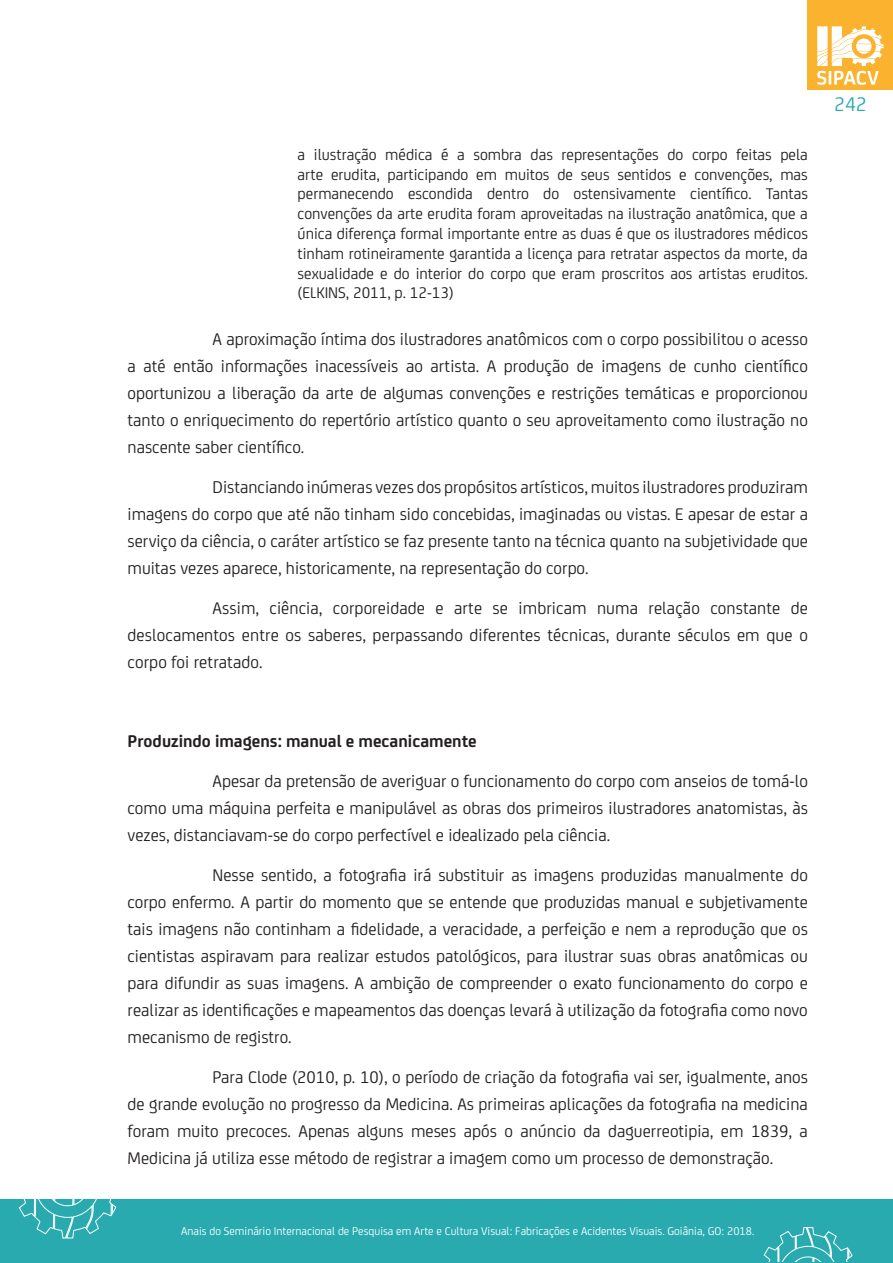
<style>
.page{position:relative;width:893px;height:1263px;background:#fff}
.page>*{position:absolute;margin:0;border:0;box-sizing:border-box;transform-origin:0 0}
.t1{font:21px "FS Joey";color:#28aaae}
.texto_corrido{font:18px/27px "FS Joey";color:#231f20;text-align:justify}
.texto_corrido-2{font:700 18px "FS Joey";color:#231f20}
.citações{font:16.5px/19.8px "FS Joey";color:#231f20;text-align:justify}
.t2{font:12px "FS Joey";color:#fff}
</style>
<div class="page">
<div style="left:808px;top:0;width:85px;height:89px;background:#fbb22e"></div>
<svg style="left:817px;top:26px;width:67px;height:59px"></svg>
<div style="left:0;top:1199px;width:893px;height:64px;background:#28aaae"></div>
<svg style="left:18px;top:1199px;width:99px;height:40px"></svg>
<svg style="left:763px;top:1227px;width:90px;height:35px"></svg>
<p class="citações" style="left:298px;top:143px;width:512px">a ilustração médica é a sombra das representações do corpo feitas pela arte erudita, participando em muitos de seus sentidos e convenções, mas permanecendo escondida dentro do ostensivamente científico. Tantas convenções da arte erudita foram aproveitadas na ilustração anatômica, que a única diferença formal importante entre as duas é que os ilustradores médicos tinham rotineiramente garantida a licença para retratar aspectos da morte, da sexualidade e do interior do corpo que eram proscritos aos artistas eruditos. (ELKINS, 2011, p. 12-13)</p>
<p class="texto_corrido" style="left:128px;top:325px;width:682px;text-indent:85px">A aproximação íntima dos ilustradores anatômicos com o corpo possibilitou o acesso a até então informações inacessíveis ao artista. A produção de imagens de cunho científico oportunizou a liberação da arte de algumas convenções e restrições temáticas e proporcionou tanto o enriquecimento do repertório artístico quanto o seu aproveitamento como ilustração no nascente saber científico.</p>
<p class="texto_corrido" style="left:128px;top:472px;width:682px;text-indent:85px">Distanciando inúmeras vezes dos propósitos artísticos, muitos ilustradores produziram imagens do corpo que até não tinham sido concebidas, imaginadas ou vistas. E apesar de estar a serviço da ciência, o caráter artístico se faz presente tanto na técnica quanto na subjetividade que muitas vezes aparece, historicamente, na representação do corpo.</p>
<p class="texto_corrido" style="left:128px;top:593px;width:682px;text-indent:85px">Assim, ciência, corporeidade e arte se imbricam numa relação constante de deslocamentos entre os saberes, perpassando diferentes técnicas, durante séculos em que o corpo foi retratado.</p>
<p class="texto_corrido-2" style="left:128px;top:728px;width:351px">Produzindo imagens: manual e mecanicamente</p>
<p class="texto_corrido" style="left:128px;top:766px;width:682px;text-indent:85px">Apesar da pretensão de averiguar o funcionamento do corpo com anseios de tomá-lo como uma máquina perfeita e manipulável as obras dos primeiros ilustradores anatomistas, às vezes, distanciavam-se do corpo perfectível e idealizado pela ciência.</p>
<p class="texto_corrido" style="left:128px;top:860px;width:682px;text-indent:85px">Nesse sentido, a fotografia irá substituir as imagens produzidas manualmente do corpo enfermo. A partir do momento que se entende que produzidas manual e subjetivamente tais imagens não continham a fidelidade, a veracidade, a perfeição e nem a reprodução que os cientistas aspiravam para realizar estudos patológicos, para ilustrar suas obras anatômicas ou para difundir as suas imagens. A ambição de compreender o exato funcionamento do corpo e realizar as identificações e mapeamentos das doenças levará à utilização da fotografia como novo mecanismo de registro.</p>
<p class="texto_corrido" style="left:128px;top:1062px;width:682px;text-indent:85px">Para Clode (2010, p. 10), o período de criação da fotografia vai ser, igualmente, anos de grande evolução no progresso da Medicina. As primeiras aplicações da fotografia na medicina foram muito precoces. Apenas alguns meses após o anúncio da daguerreotipia, em 1839, a Medicina já utiliza esse método de registrar a imagem como um processo de demonstração.</p>
<p class="t2" style="left:181px;top:1223px;width:575px">Anais do Seminário Internacional de Pesquisa em Arte e Cultura Visual: Fabricações e Acidentes Visuais. Goiânia, GO: 2018.</p>
<p class="t1" style="left:834px;top:90px;width:34px">242</p>
</div>
